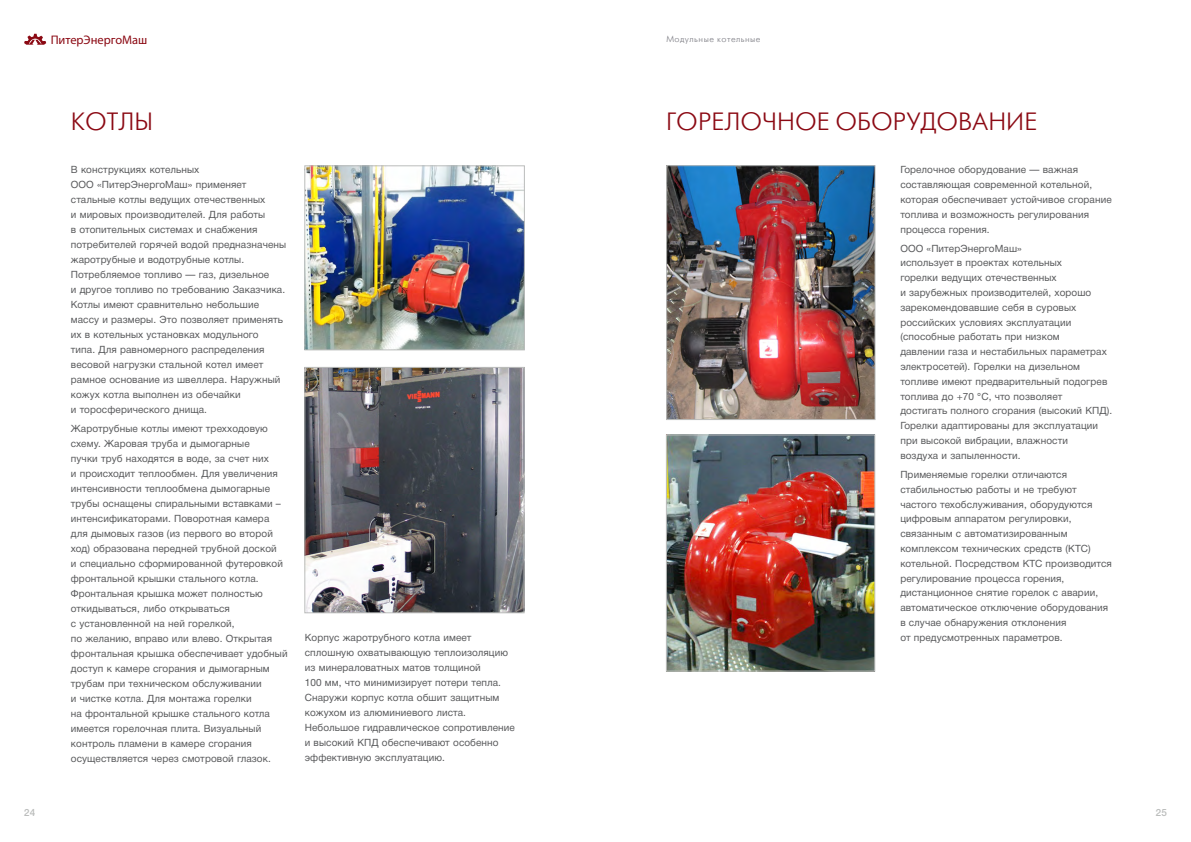
<style>
.page{position:relative;width:1191px;height:842px;background:#fff}
.page>*{position:absolute;margin:0;border:0;box-sizing:border-box;transform-origin:0 0}
.t1{font:25px "Futuris Light C";color:#8b0913}
.t2{font:12.4px "Myriad Pro";color:#8b0913}
.t3{font:10px/15px "Helvetica Neue Cyr";letter-spacing:.01em;color:#58595b}
.t4{font:500 10px "Helvetica Neue Cyr";color:#bbbdbc}
.t5{font:9px "Futuris Light C";letter-spacing:.055em;color:#7a7a81}
</style>
<div class="page">
<svg style="left:24px;top:34px;width:22px;height:11px"></svg>
<img style="left:668px;top:167px;width:205px;height:251px">
<div style="left:666px;top:165px;width:209px;height:255px;border:1px solid #bbbdbc"></div>
<img style="left:306px;top:369px;width:216px;height:242px">
<div style="left:304px;top:367px;width:220px;height:246px;border:1px solid #bbbdbc"></div>
<img style="left:306px;top:168px;width:216px;height:180px">
<div style="left:304px;top:166px;width:220px;height:184px;border:1px solid #bbbdbc"></div>
<img style="left:668px;top:437px;width:205px;height:232px">
<div style="left:666px;top:435px;width:209px;height:236px;border:1px solid #bbbdbc"></div>
<p class="t2" style="left:51px;top:32px;width:98px">ПитерЭнергоМаш</p>
<p class="t5" style="left:666px;top:35px;width:96px">Модульные котельные</p>
<h1 class="t1" style="left:71px;top:109px;width:84px">котлы</h1>
<p class="t3" style="left:71px;top:162px;width:217px">В конструкциях котельных<br>ООО «ПитерЭнергоМаш» применяет стальные котлы ведущих отечественных<br>и мировых производителей. Для работы<br>в отопительных системах и снабжения потребителей горячей водой предназначены жаротрубные и водотрубные котлы.<br>Потребляемое топливо — газ, дизельное<br>и другое топливо по требованию Заказчика.<br>Котлы имеют сравнительно небольшие массу и размеры. Это позволяет применять их в котельных установках модульного<br>типа. Для равномерного распределения весовой нагрузки стальной котел имеет рамное основание из швеллера. Наружный кожух котла выполнен из обечайки<br>и торосферического днища.</p>
<p class="t3" style="left:71px;top:421px;width:218px">Жаротрубные котлы имеют трехходовую схему. Жаровая труба и дымогарные<br>пучки труб находятся в воде, за счет них<br>и происходит теплообмен. Для увеличения интенсивности теплообмена дымогарные трубы оснащены спиральными вставками – интенсификаторами. Поворотная камера для дымовых газов (из первого во второй ход) образована передней трубной доской<br>и специально сформированной футеровкой фронтальной крышки стального котла.<br>Фронтальная крышка может полностью откидываться, либо открываться<br>с установленной на ней горелкой,<br>по желанию, вправо или влево. Открытая фронтальная крышка обеспечивает удобный доступ к камере сгорания и дымогарным трубам при техническом обслуживании<br>и чистке котла. Для монтажа горелки<br>на фронтальной крышке стального котла имеется горелочная плита. Визуальный контроль пламени в камере сгорания осуществляется через смотровой глазок.</p>
<p class="t3" style="left:305px;top:630px;width:211px">Корпус жаротрубного котла имеет сплошную охватывающую теплоизоляцию из минераловатных матов толщиной<br>100 мм, что минимизирует потери тепла.<br>Снаружи корпус котла обшит защитным кожухом из алюминиевого листа.<br>Небольшое гидравлическое сопротивление и высокий КПД обеспечивают особенно эффективную эксплуатацию.</p>
<h1 class="t1" style="left:666px;top:109px;width:373px">горелочное оборудовани е</h1>
<p class="t3" style="left:900px;top:162px;width:213px">Горелочное оборудование — важная составляющая современной котельной, которая обеспечивает устойчивое сгорание топлива и возможность регулирования процесса горения.</p>
<p class="t3" style="left:900px;top:241px;width:213px">ООО «ПитерЭнергоМаш»<br>использует в проектах котельных<br>горелки ведущих отечественных<br>и зарубежных производителей, хорошо зарекомендовавшие себя в суровых российских условиях эксплуатации (способные работать при низком<br>давлении газа и нестабильных параметрах электросетей). Горелки на дизельном топливе имеют предварительный подогрев топлива до +70 °С, что позволяет<br>достигать полного сгорания (высокий КПД).<br>Горелки адаптированы для эксплуатации при высокой вибрации, влажности<br>воздуха и запыленности.</p>
<p class="t3" style="left:900px;top:467px;width:213px">Применяемые горелки отличаются стабильностью работы и не требуют частого техобслуживания, оборудуются цифровым аппаратом регулировки, связанным с автоматизированным комплексом технических средств (КТС) котельной. Посредством КТС производится регулирование процесса горения, дистанционное снятие горелок с аварии, автоматическое отключение оборудования в случае обнаружения отклонения<br>от предусмотренных параметров.</p>
<p class="t4" style="left:24px;top:807px;width:13px">24</p>
<p class="t4" style="left:1155px;top:807px;width:13px">25</p>
</div>
